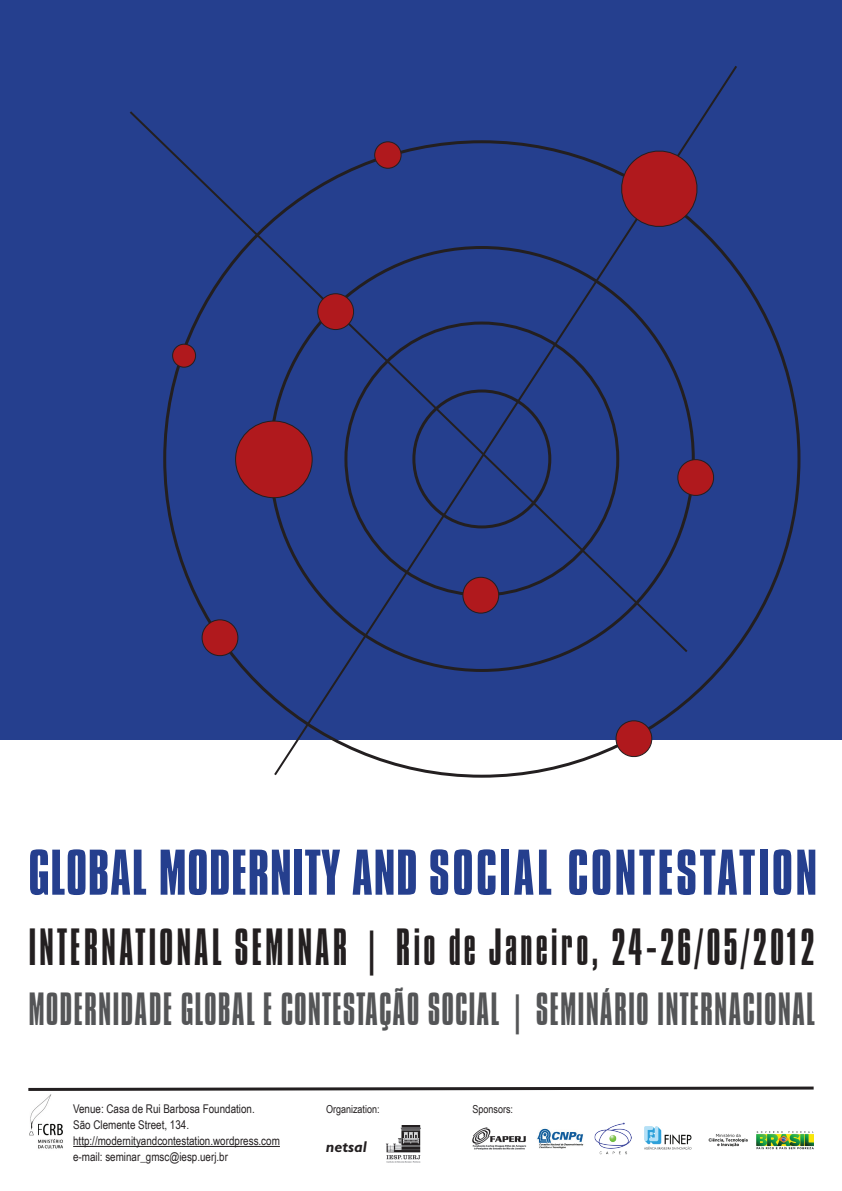
<style>
.page{position:relative;width:842px;height:1191px;background:#fff}
.page>*{position:absolute;margin:0;border:0;box-sizing:border-box;transform-origin:0 0}
.t1{font:55.5px "Compacta BT";letter-spacing:.015em;color:#253f8e}
.t2{font:300 45px "Compacta BT";letter-spacing:.065em;color:#231f20}
.t3{font:300 40px "Compacta BT";letter-spacing:.025em;color:#545557}
.t4{font:italic 700 15.7px "Gill Sans";color:#231f20}
.t5{font:12px/16px "Arial Narrow";color:#231f20}
.t6{font:11px "Arial Narrow";color:#231f20}
</style>
<div class="page">
<div style="left:0;top:0;width:842px;height:739px;background:#253f8e"></div>
<svg style="left:130px;top:111px;width:142px;height:543px"></svg>
<svg style="left:272px;top:66px;width:467px;height:711px"></svg>
<div style="left:375px;top:142px;width:26px;height:26px;background:#b0191d;border-radius:50%"></div>
<div style="left:375px;top:142px;width:26px;height:26px;border:1px solid #231f20;border-radius:50%"></div>
<div style="left:236px;top:421px;width:76px;height:77px;background:#b0191d;border-radius:50%"></div>
<div style="left:235px;top:421px;width:77px;height:77px;border:1px solid #231f20;border-radius:50%"></div>
<div style="left:202px;top:620px;width:36px;height:35px;background:#b0191d;border-radius:50%"></div>
<div style="left:202px;top:619px;width:36px;height:37px;border:1px solid #231f20;border-radius:50%"></div>
<div style="left:173px;top:344px;width:23px;height:23px;background:#b0191d;border-radius:50%"></div>
<div style="left:172px;top:344px;width:24px;height:23px;border:1px solid #231f20;border-radius:50%"></div>
<svg style="left:617px;top:146px;width:85px;height:84px"></svg>
<svg style="left:675px;top:457px;width:41px;height:40px"></svg>
<div style="left:318px;top:294px;width:36px;height:35px;background:#b0191d;border-radius:50%"></div>
<div style="left:317px;top:293px;width:37px;height:37px;border:1px solid #231f20;border-radius:50%"></div>
<div style="left:463px;top:577px;width:36px;height:36px;background:#b0191d;border-radius:50%"></div>
<div style="left:463px;top:577px;width:36px;height:36px;border:1px solid #231f20;border-radius:50%"></div>
<svg style="left:613px;top:718px;width:41px;height:40px"></svg>
<svg style="left:28px;top:1086px;width:786px;height:5px"></svg>
<hr style="left:73px;top:1146px;width:207px;height:1px;background:#231f20">
<img style="left:644px;top:1126px;width:170px;height:23px">
<img style="left:537px;top:1128px;width:47px;height:20px">
<img style="left:473px;top:1127px;width:54px;height:23px">
<img style="left:595px;top:1123px;width:37px;height:31px">
<img style="left:386px;top:1125px;width:35px;height:37px">
<img style="left:30px;top:1094px;width:33px;height:55px">
<h1 class="t1" style="left:28px;top:840px;width:790px">GLOBAL MODERNITY AND SOCIAL CONTESTATION</h1>
<h2 class="t2" style="left:28px;top:921px;width:788px">INTERNATIONAL SEMINAR | Rio de Janeiro, 24-26/05/2012</h2>
<h3 class="t3" style="left:28px;top:986px;width:788px">MODERNIDADE GLOBAL E CONTESTAÇÃO SOCIAL | SEMINÁRIO INTERNACIONAL</h3>
<p class="t5" style="left:73px;top:1100px;width:183px">Venue: Casa de Rui Barbosa Foundation.</p>
<p class="t6" style="left:326px;top:1101px;width:55px">Organization:</p>
<p class="t6" style="left:472px;top:1101px;width:42px">Sponsors:</p>
<p class="t5" style="left:73px;top:1116px;width:208px">São Clemente Street, 134. http://modernityandcontestation.wordpress.com e-mail: seminar_gmsc@iesp.uerj.br</p>
<h3 class="t4" style="left:326px;top:1136px;width:43px">netsal</h3>
</div>
